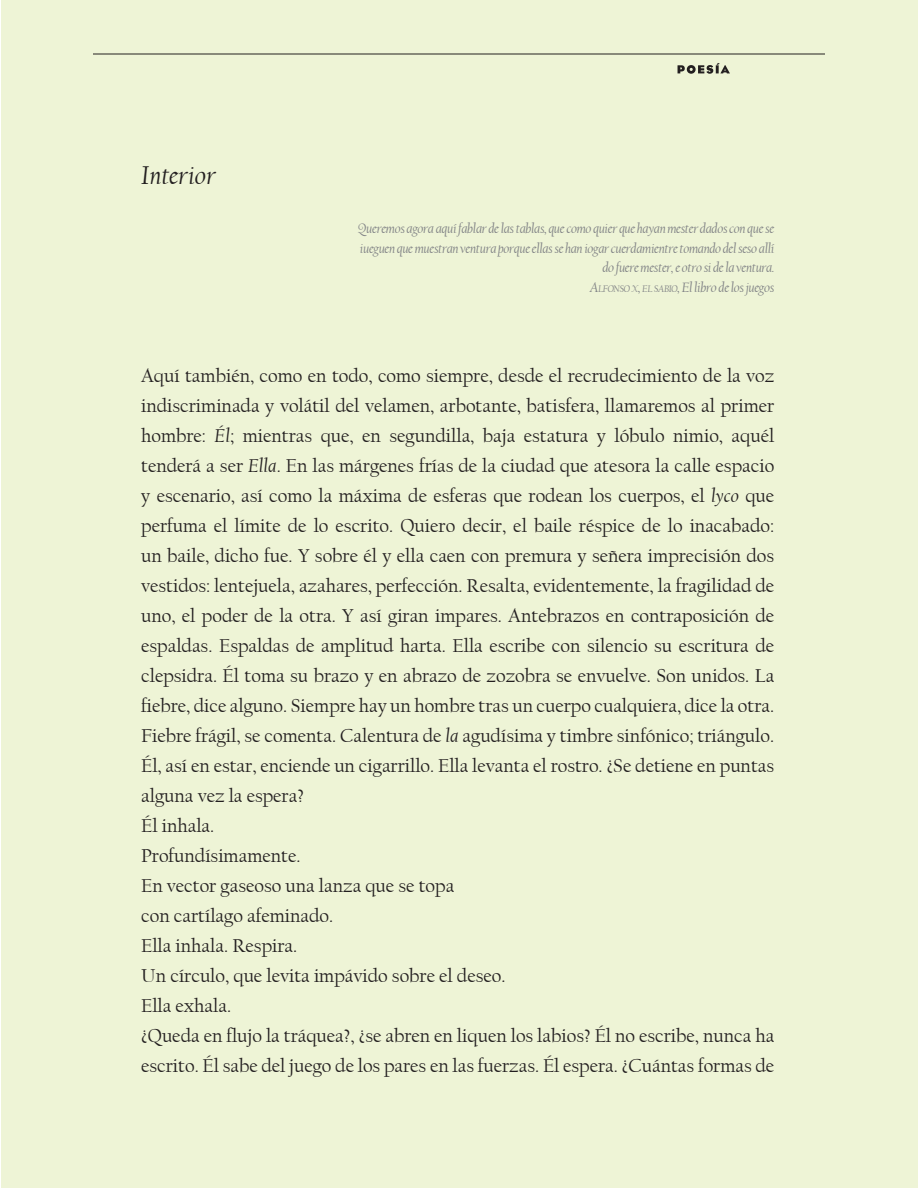
<style>
.page{position:relative;width:918px;height:1188px;background:#fff}
.page>*{position:absolute;margin:0;border:0;box-sizing:border-box;transform-origin:0 0}
.Titulos{font:italic 27px "Californian FB";color:#231f20}
.Texto{font:19.5px/30px "Californian FB";color:#231f20;text-align:justify}
.Epígrafe{font:italic 14.25px/19.5px "Californian FB";letter-spacing:-.025em;color:#808285;text-align:right}
.s1{font-style:inherit}
.s2{font-size:10.05px}
.s3{font-style:italic}
</style>
<div class="page">
<div style="left:2px;top:0;width:916px;height:1188px;background:#eef4d6"></div>
<hr style="left:93px;top:54px;width:732px;height:1px;background:#231f20">
<svg style="left:678px;top:63px;width:52px;height:11px"></svg>
<p class="Titulos" style="left:141px;top:160px;width:76px">Interior</p>
<p class="Epígrafe" style="left:358px;top:219px;width:418px">Queremos agora aquí fablar de las tablas, que como quier que hayan mester dados con que se iueguen que muestran ventura porque ellas se han iogar cuerdamientre tomando del seso allí do fuere mester, e otro si de la ventura.</p>
<p class="Epígrafe" style="left:590px;top:278px;width:186px"><span class="s1">A</span><span class="s2">LFONSO X</span><span class="s1">,</span> <span class="s2">EL SABIO</span><span class="s1">,</span> El libro de los juegos</p>
<p class="Texto" style="left:141px;top:361px;width:635px">Aquí también, como en todo, como siempre, desde el recrudecimiento de la voz indiscriminada y volátil del velamen, arbotante, batisfera, llamaremos al primer hombre: <span class="s3">Él</span>; mientras que, en segundilla, baja estatura y lóbulo nimio, aquél tenderá a ser <span class="s3">Ella</span>. En las márgenes frías de la ciudad que atesora la calle espacio y escenario, así como la máxima de esferas que rodean los cuerpos, el <span class="s3">lyco</span> que perfuma el límite de lo escrito. Quiero decir, el baile réspice de lo inacabado: un baile, dicho fue. Y sobre él y ella caen con premura y señera imprecisión dos vestidos: lentejuela, azahares, perfección. Resalta, evidentemente, la fragilidad de uno, el poder de la otra. Y así giran impares. Antebrazos en contraposición de espaldas. Espaldas de amplitud harta. Ella escribe con silencio su escritura de clepsidra. Él toma su brazo y en abrazo de zozobra se envuelve. Son unidos. La fiebre, dice alguno. Siempre hay un hombre tras un cuerpo cualquiera, dice la otra.<br>Fiebre frágil, se comenta. Calentura de <span class="s3">la</span> agudísima y timbre sinfónico; triángulo.<br>Él, así en estar, enciende un cigarrillo. Ella levanta el rostro. ¿Se detiene en puntas alguna vez la espera?</p>
<p class="Texto" style="left:141px;top:811px;width:75px">Él inhala.</p>
<p class="Texto" style="left:141px;top:841px;width:161px">Profundísimamente.</p>
<p class="Texto" style="left:141px;top:871px;width:315px">En vector gaseoso una lanza que se topa</p>
<p class="Texto" style="left:141px;top:901px;width:194px">con cartílago afeminado.</p>
<p class="Texto" style="left:141px;top:931px;width:158px">Ella inhala. Respira.</p>
<p class="Texto" style="left:141px;top:961px;width:366px">Un círculo, que levita impávido sobre el deseo.</p>
<p class="Texto" style="left:141px;top:991px;width:92px">Ella exhala.</p>
<p class="Texto" style="left:141px;top:1021px;width:635px">¿Queda en flujo la tráquea?, ¿se abren en liquen los labios? Él no escribe, nunca ha escrito. Él sabe del juego de los pares en las fuerzas. Él espera. ¿Cuántas formas de</p>
</div>
